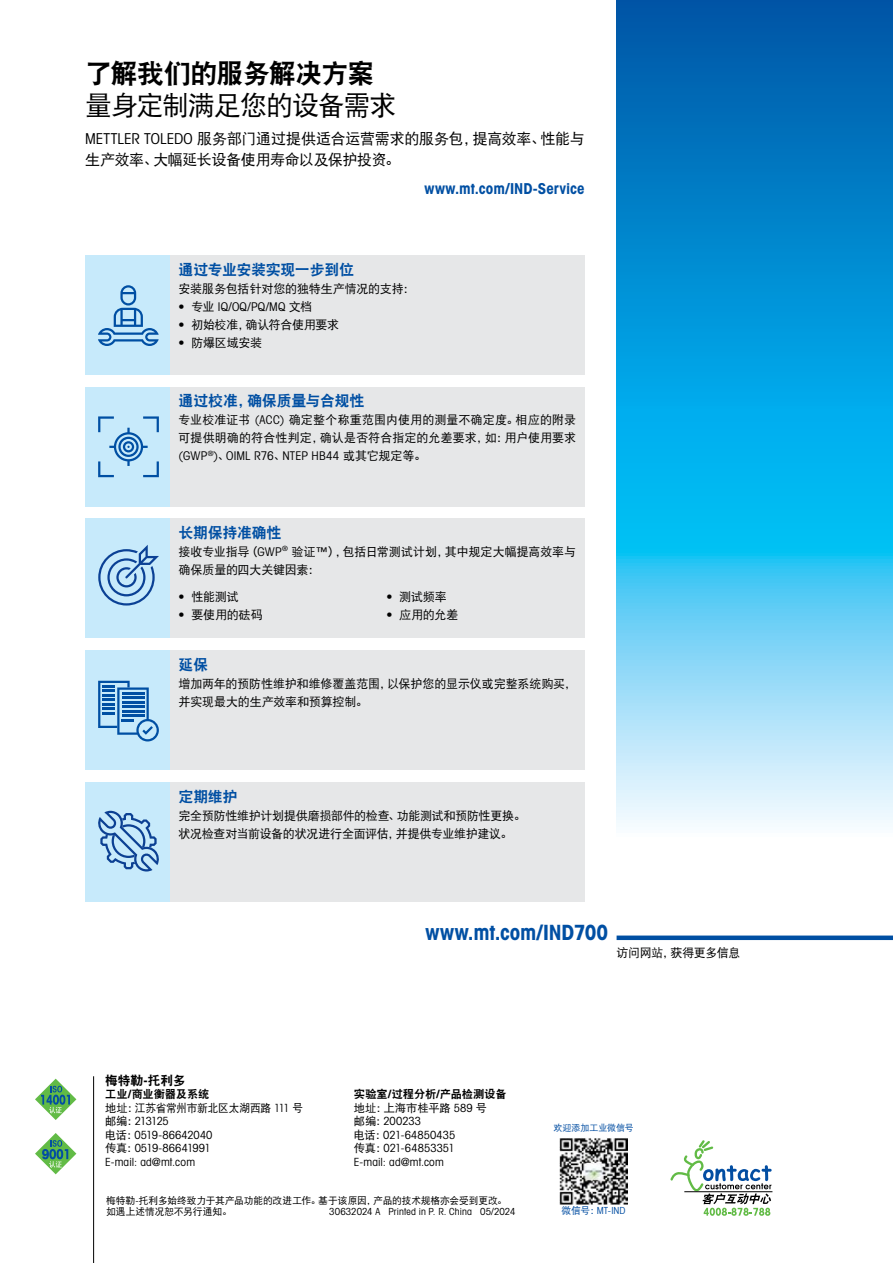
<style>
.page{position:relative;width:893px;height:1263px;background:#fff}
.page>*{position:absolute;margin:0;border:0;box-sizing:border-box;transform-origin:0 0}
.t1{font:27px "DFP Hei W5";letter-spacing:-.04em;color:#000}
.t2{font:27px "DFP Hei W9";letter-spacing:-.03em;color:#000}
.t3{font:21px "Avant Gardefor MT Bd";letter-spacing:-.005em;color:#004fa3}
.t4{font:15px/21px "DFP Hei W5";letter-spacing:-.02em;color:#000}
.t5{font:15px "DFP Hei W9";letter-spacing:-.025em;color:#004fa3}
.t6{font:15px "Avant Gardefor MT Bd";color:#004fa3}
.t7{font:12.75px "DFP Hei W9";letter-spacing:-.01em;color:#000}
.t8{font:12px/18px "DFP Hei W5";letter-spacing:-.01em;color:#000}
.t9{font:12px/18px "DFP Hei W5";letter-spacing:.01em;color:#000}
.t10{font:12px "Avant Gardefor MT Bk";letter-spacing:.015em;color:#000}
.t11{font:12px "DFP Hei W5";letter-spacing:-.035em;color:#000}
.t12{font:11.25px/13.5px "Avant Gardefor MT Bk";letter-spacing:.005em;color:#000}
.t13{font:11.25px "DFP Hei W5";letter-spacing:-.015em;color:#000}
.t14{font:11.25px "DFP Hei W9";letter-spacing:-.01em;color:#000}
.t15{font:9.75px/11.2px "DFP Hei W5";letter-spacing:-.01em;color:#000}
.t16{font:9.75px "Avant Gardefor MT Bk";letter-spacing:.01em;color:#000}
.t17{font:9.75px "Avant Gardefor MT Bk";color:#034ea2}
.t18{font:9px "DFP Hei W5";letter-spacing:-.005em;color:#034ea2}
.s1{font-family:"Avant Gardefor MT Bk"}
.s2{font-family:"DFP Hei W5"}
.s3{font-family:"Avant Gardefor MT Bd"}
</style>
<div class="page">
<div style="left:85px;top:387px;width:85px;height:119px;background:#c7eafb"></div>
<svg style="left:98px;top:416px;width:61px;height:61px"></svg>
<div style="left:170px;top:387px;width:415px;height:119px;background:#e6e7e8"></div>
<div style="left:85px;top:651px;width:85px;height:119px;background:#c7eafb"></div>
<svg style="left:98px;top:681px;width:61px;height:60px"></svg>
<div style="left:170px;top:651px;width:415px;height:119px;background:#e6e7e8"></div>
<div style="left:85px;top:782px;width:85px;height:119px;background:#c7eafb"></div>
<svg style="left:98px;top:811px;width:61px;height:60px"></svg>
<div style="left:170px;top:782px;width:415px;height:119px;background:#e6e7e8"></div>
<div style="left:85px;top:255px;width:85px;height:119px;background:#c7eafb"></div>
<div style="left:170px;top:255px;width:415px;height:119px;background:#e6e7e8"></div>
<svg style="left:98px;top:285px;width:61px;height:61px"></svg>
<div style="left:85px;top:519px;width:85px;height:119px;background:#c7eafb"></div>
<svg style="left:98px;top:545px;width:61px;height:60px"></svg>
<div style="left:170px;top:519px;width:415px;height:119px;background:#e6e7e8"></div>
<svg style="left:617px;top:0;width:276px;height:827px;background:#32a8df"></svg>
<div style="left:617px;top:935px;width:276px;height:5px;background:#004fa3"></div>
<hr style="left:93px;top:1076px;width:1px;height:187px;background:#000">
<svg style="left:35px;top:1079px;width:41px;height:41px"></svg>
<svg style="left:35px;top:1133px;width:41px;height:41px"></svg>
<svg style="left:670px;top:1140px;width:102px;height:76px"></svg>
<img style="left:560px;top:1138px;width:67px;height:66px">
<h1 class="t2" style="left:85px;top:59px;width:291px">了解我们的服务解决方案</h1>
<h1 class="t1" style="left:85px;top:91px;width:313px">量身定制满足您的设备需求</h1>
<p class="t4" style="left:85px;top:127px;width:501px"><span class="s1">METTLER TOLEDO</span> 服务部门通过提供适合运营需求的服务包，提高效率、性能与生产效率、大幅延长设备使用寿命以及保护投资。</p>
<p class="t6" style="left:424px;top:179px;width:162px">www.mt.com/IND-Service</p>
<p class="t5" style="left:179px;top:261px;width:177px">通过专业安装实现一步到位</p>
<p class="t8" style="left:179px;top:279px;width:238px">安装服务包括针对您的独特生产情况的支持：</p>
<p class="t10" style="left:179px;top:299px;width:136px">• <span class="s2">专业</span> IQ/OQ/PQ/MQ <span class="s2">文档</span></p>
<p class="t8" style="left:179px;top:315px;width:162px"><span class="s1">•</span> 初始校准，确认符合使用要求</p>
<p class="t8" style="left:179px;top:333px;width:85px"><span class="s1">•</span> 防爆区域安装</p>
<p class="t5" style="left:179px;top:393px;width:187px">通过校准，确保质量与合规性</p>
<p class="t9" style="left:179px;top:411px;width:399px">专业校准证书 <span class="s1">(ACC)</span> 确定整个称重范围内使用的测量不确定度。相应的附录可提供明确的符合性判定，确认是否符合指定的允差要求，如：用户使用要求</p>
<p class="t10" style="left:179px;top:449px;width:249px">(GWP<sup>®</sup>)<span class="s2">、</span>OIML R76<span class="s2">、</span>NTEP HB44 <span class="s2">或其它规定等。</span></p>
<p class="t5" style="left:179px;top:525px;width:104px">长期保持准确性</p>
<p class="t8" style="left:179px;top:543px;width:399px">接收专业指导（<span class="s1">GWP</span><sup>®</sup> 验证<span class="s1">™</span>），包括日常测试计划，其中规定大幅提高效率与确保质量的四大关键因素：</p>
<p class="t8" style="left:179px;top:587px;width:62px"><span class="s1">•</span> 性能测试</p>
<p class="t8" style="left:179px;top:605px;width:86px"><span class="s1">•</span> 要使用的砝码</p>
<p class="t8" style="left:386px;top:587px;width:62px"><span class="s1">•</span> 测试频率</p>
<p class="t8" style="left:386px;top:605px;width:74px"><span class="s1">•</span> 应用的允差</p>
<p class="t5" style="left:179px;top:656px;width:31px">延保</p>
<p class="t8" style="left:179px;top:674px;width:399px">增加两年的预防性维护和维修覆盖范围，以保护您的显示仪或完整系统购买，并实现最大的生产效率和预算控制。</p>
<p class="t5" style="left:179px;top:788px;width:60px">定期维护</p>
<p class="t8" style="left:179px;top:806px;width:349px">完全预防性维护计划提供磨损部件的检查、功能测试和预防性更换。状况检查对当前设备的状况进行全面评估，并提供专业维护建议。</p>
<h2 class="t3" style="left:425px;top:919px;width:184px">www.mt.com/IND700</h2>
<p class="t11" style="left:617px;top:946px;width:125px">访问网站，获得更多信息</p>
<p class="t7" style="left:105px;top:1073px;width:82px">梅特勒<span class="s3">-</span>托利多</p>
<p class="t14" style="left:105px;top:1088px;width:106px">工业<span class="s3">/</span>商业衡器及系统</p>
<p class="t13" style="left:105px;top:1102px;width:199px">地址：江苏省常州市新北区太湖西路 <span class="s1">111</span> 号</p>
<p class="t12" style="left:105px;top:1114px;width:109px"><span class="s2">邮编：</span>213125<br><span class="s2">电话：</span>0519-86642040<span class="s2">传真：</span>0519-86641991<br>E-mail: ad@mt.com</p>
<p class="t14" style="left:354px;top:1088px;width:154px">实验室<span class="s3">/</span>过程分析<span class="s3">/</span>产品检测设备</p>
<p class="t13" style="left:354px;top:1102px;width:135px">地址：上海市桂平路 <span class="s1">589</span> 号</p>
<p class="t12" style="left:354px;top:1114px;width:103px"><span class="s2">邮编：</span>200233<br><span class="s2">电话：</span>021-64850435<span class="s2">传真：</span>021-64853351<br>E-mail: ad@mt.com</p>
<p class="t15" style="left:106px;top:1194px;width:402px">梅特勒<span class="s1">-</span>托利多始终致力于其产品功能的改进工作。基于该原因，产品的技术规格亦会受到更改。如遇上述情况恕不另行通知。</p>
<p class="t18" style="left:553px;top:1123px;width:82px">欢迎添加工业微信号</p>
<p class="t16" style="left:329px;top:1206px;width:188px">30632024 A Printed in P. R. China 05/2024</p>
<p class="t17" style="left:562px;top:1204px;width:65px"><span class="s2">微信号：</span>MT-IND</p>
</div>
